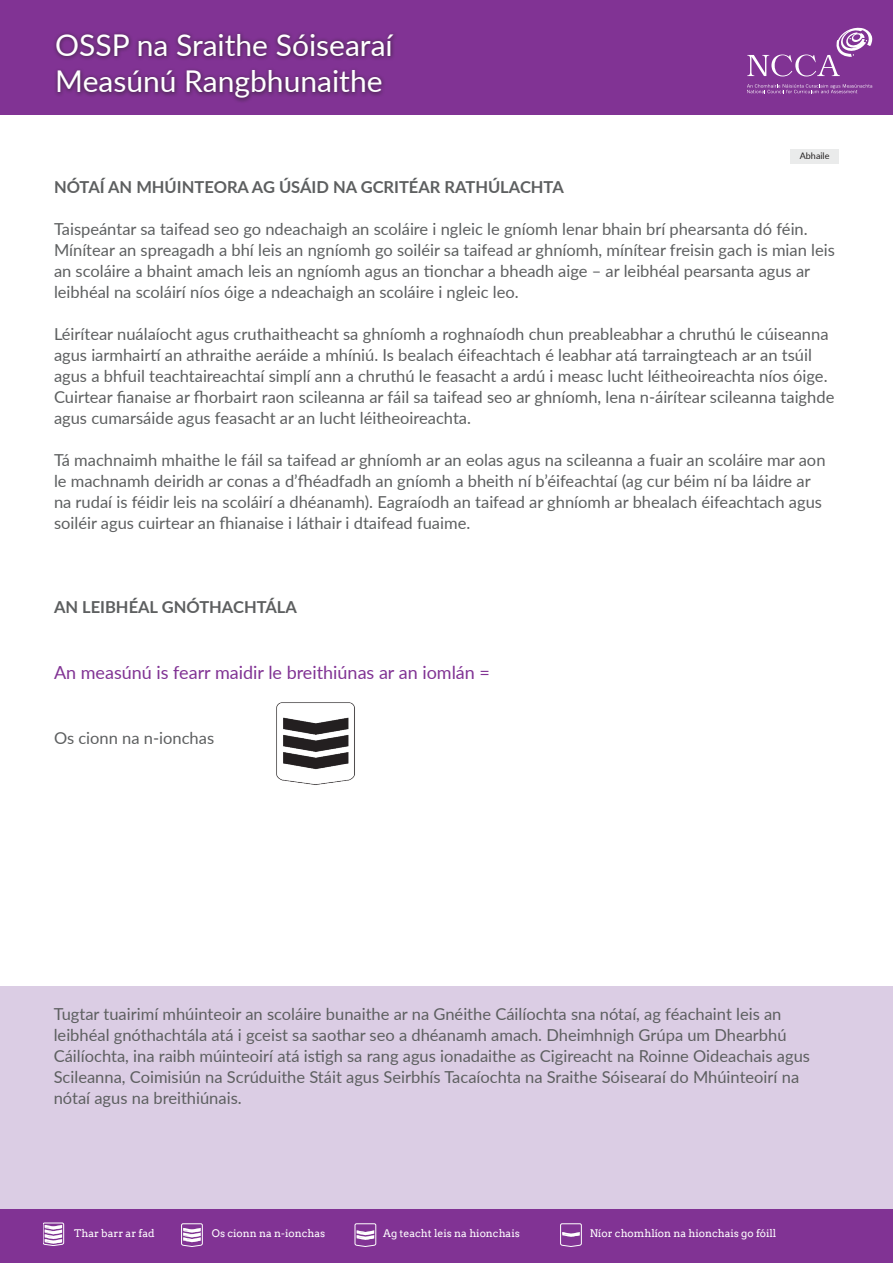
<style>
.page{position:relative;width:893px;height:1263px;background:#fff}
.page>*{position:absolute;margin:0;border:0;box-sizing:border-box;transform-origin:0 0}
.t1{font:30px/36px "Lato";color:#fff}
.t2{font:18px "Lato";color:#813394}
.t3{font:16.5px/21px "Lato";color:#5d5f60}
.t4{font:700 16.5px "Lato";color:#5d5f60}
.t5{font:10.5px "Arvo";color:#fff}
.t6{font:9px "Lato";color:#231f20}
</style>
<div class="page">
<div style="left:0;top:0;width:893px;height:115px;background:#813394"></div>
<div style="left:52px;top:31px;width:346px;height:73px;background:#231f20;opacity:.73"></div>
<svg style="left:747px;top:84px;width:125px;height:9px"></svg>
<svg style="left:747px;top:27px;width:125px;height:49px"></svg>
<div style="left:0;top:1208px;width:893px;height:54px;background:#813394"></div>
<div style="left:790px;top:149px;width:49px;height:14px;background:#eaebeb"></div>
<svg style="left:43px;top:1222px;width:22px;height:24px"></svg>
<div style="left:43px;top:1223px;width:21px;height:21px;border:1px solid #fff;border-radius:2px"></div>
<svg style="left:45px;top:1225px;width:17px;height:19px"></svg>
<svg style="left:181px;top:1223px;width:22px;height:24px"></svg>
<div style="left:181px;top:1224px;width:21px;height:21px;border:1px solid #fff;border-radius:2px"></div>
<svg style="left:183px;top:1228px;width:18px;height:15px"></svg>
<svg style="left:355px;top:1223px;width:21px;height:24px"></svg>
<div style="left:355px;top:1224px;width:21px;height:21px;border:1px solid #fff;border-radius:2px"></div>
<svg style="left:357px;top:1230px;width:17px;height:10px"></svg>
<svg style="left:560px;top:1223px;width:22px;height:24px"></svg>
<div style="left:560px;top:1224px;width:21px;height:21px;border:1px solid #fff;border-radius:2px"></div>
<svg style="left:562px;top:1232px;width:18px;height:5px"></svg>
<div style="left:0;top:986px;width:893px;height:222px;background:#dbcde4"></div>
<img style="left:276px;top:702px;width:79px;height:83px">
<h1 class="t1" style="left:55px;top:26px;width:339px">OSSP na Sraithe Sóisearaí<br>Measúnú Rangbhunaithe</h1>
<p class="t6" style="left:800px;top:150px;width:31px">Abhaile</p>
<p class="t4" style="left:54px;top:175px;width:511px">NÓTAÍ AN MHÚINTEORA AG ÚSÁID NA GCRITÉAR RATHÚLACHTA</p>
<p class="t3" style="left:54px;top:218px;width:782px">Taispeántar sa taifead seo go ndeachaigh an scoláire i ngleic le gníomh lenar bhain brí phearsanta dó féin.<br>Mínítear an spreagadh a bhí leis an ngníomh go soiléir sa taifead ar ghníomh, mínítear freisin gach is mian leis an scoláire a bhaint amach leis an ngníomh agus an tionchar a bheadh aige – ar leibhéal pearsanta agus ar leibhéal na scoláirí níos óige a ndeachaigh an scoláire i ngleic leo.</p>
<p class="t3" style="left:54px;top:323px;width:782px">Léirítear nuálaíocht agus cruthaitheacht sa ghníomh a roghnaíodh chun preableabhar a chruthú le cúiseanna agus iarmhairtí an athraithe aeráide a mhíniú. Is bealach éifeachtach é leabhar atá tarraingteach ar an tsúil agus a bhfuil teachtaireachtaí simplí ann a chruthú le feasacht a ardú i measc lucht léitheoireachta níos óige.<br>Cuirtear fianaise ar fhorbairt raon scileanna ar fáil sa taifead seo ar ghníomh, lena n-áirítear scileanna taighde agus cumarsáide agus feasacht ar an lucht léitheoireachta.</p>
<p class="t3" style="left:54px;top:449px;width:773px">Tá machnaimh mhaithe le fáil sa taifead ar ghníomh ar an eolas agus na scileanna a fuair an scoláire mar aon le machnamh deiridh ar conas a d’fhéadfadh an gníomh a bheith ní b’éifeachtaí (ag cur béim ní ba láidre ar na rudaí is féidir leis na scoláirí a dhéanamh). Eagraíodh an taifead ar ghníomh ar bhealach éifeachtach agus soiléir agus cuirtear an fhianaise i láthair i dtaifead fuaime.</p>
<p class="t4" style="left:54px;top:595px;width:244px">AN LEIBHÉAL GNÓTHACHTÁLA</p>
<p class="t2" style="left:54px;top:660px;width:437px">An measúnú is fearr maidir le breithiúnas ar an iomlán =</p>
<p class="t3" style="left:54px;top:726px;width:162px">Os cionn na n-ionchas</p>
<p class="t3" style="left:54px;top:1003px;width:758px">Tugtar tuairimí mhúinteoir an scoláire bunaithe ar na Gnéithe Cáilíochta sna nótaí, ag féachaint leis an leibhéal gnóthachtála atá i gceist sa saothar seo a dhéanamh amach. Dheimhnigh Grúpa um Dhearbhú Cáilíochta, ina raibh múinteoirí atá istigh sa rang agus ionadaithe as Cigireacht na Roinne Oideachais agus Scileanna, Coimisiún na Scrúduithe Stáit agus Seirbhís Tacaíochta na Sraithe Sóisearaí do Mhúinteoirí na nótaí agus na breithiúnais.</p>
<p class="t5" style="left:74px;top:1227px;width:82px">Thar barr ar fad</p>
<p class="t5" style="left:212px;top:1227px;width:115px">Os cionn na n-ionchas</p>
<p class="t5" style="left:383px;top:1227px;width:138px">Ag teacht leis na hionchais</p>
<p class="t5" style="left:590px;top:1227px;width:188px">Níor chomhlíon na hionchais go fóill</p>
</div>
